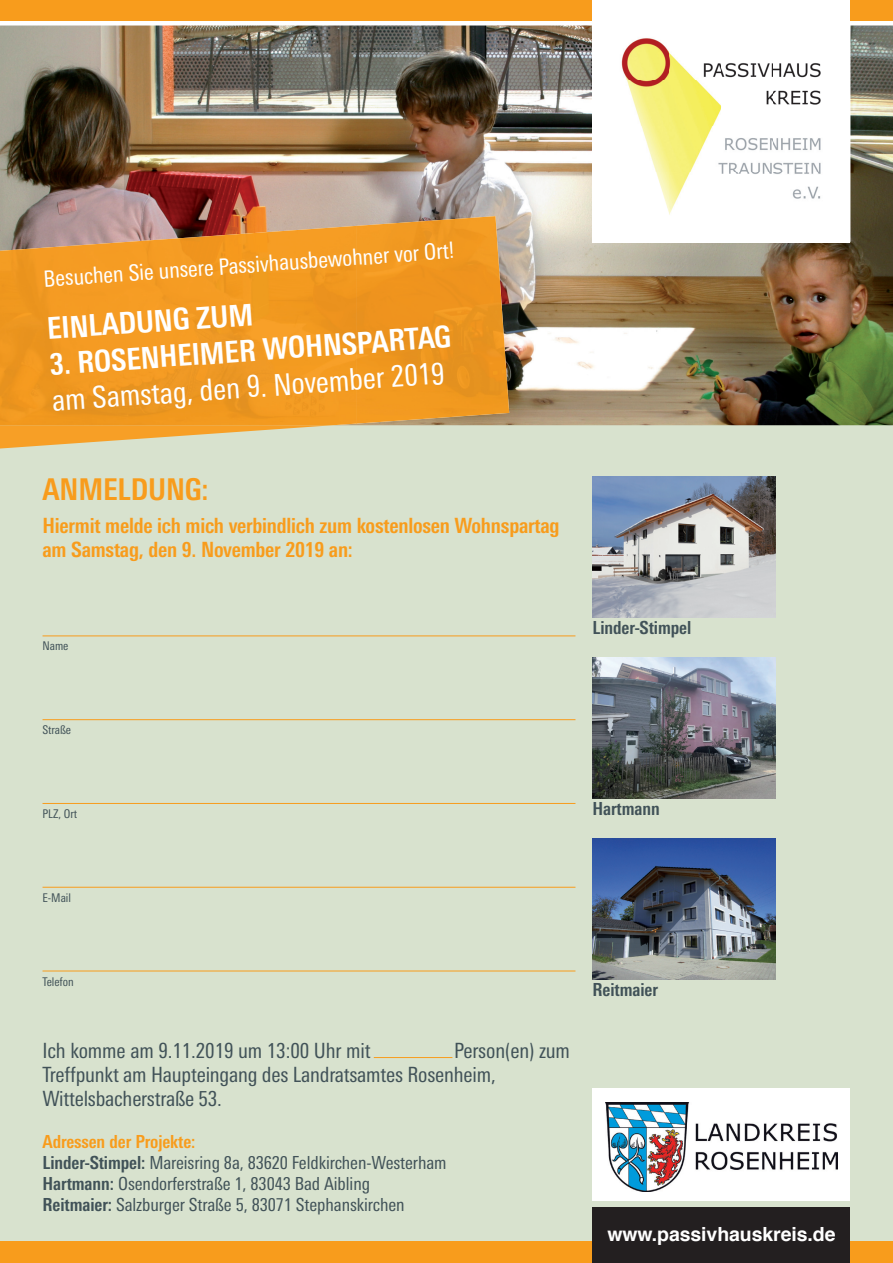
<style>
.page{position:relative;width:893px;height:1263px;background:#fff}
.page>*{position:absolute;margin:0;border:0;box-sizing:border-box;transform-origin:0 0}
.t1{font:700 condensed 30px "LT Univers";color:#fff}
.t2{font:condensed 30px "LT Univers";color:#fff}
.t3{font:700 condensed 30px "LT Univers";letter-spacing:-.005em;color:#f89c1c}
.t4{font:condensed 22.5px "LT Univers";color:#fff}
.t5{font:condensed 21px/24px "LT Univers";letter-spacing:-.01em;color:#415258}
.t6{font:700 condensed 21px/24px "LT Univers";letter-spacing:-.01em;color:#f89c1c}
.t7{font:700 19.5px "Helvetica";letter-spacing:-.005em;color:#fff}
.t8{font:condensed 18px/21px "LT Univers";letter-spacing:-.005em;color:#415258}
.t9{font:700 condensed 18px "LT Univers";letter-spacing:-.005em;color:#415258}
.t10{font:condensed 12px "LT Univers";letter-spacing:-.005em;color:#415258}
.s1{font-weight:700;color:#f89c1c}
.s2{font-weight:700}
</style>
<div class="page">
<div style="left:0;top:425px;width:893px;height:838px;background:#d8e2ce"></div>
<img style="left:0;top:26px;width:893px;height:399px">
<div style="left:0;top:0;width:893px;height:21px;background:#f89c1c"></div>
<div style="left:592px;top:0;width:258px;height:242px;background:#fff"></div>
<img style="left:621px;top:38px;width:200px;height:177px">
<div style="left:0;top:1242px;width:893px;height:21px;background:#f89c1c"></div>
<div style="left:592px;top:1207px;width:258px;height:56px;background:#231f20"></div>
<hr style="left:43px;top:635px;width:532px;height:1px;background:#f89c1c">
<hr style="left:43px;top:719px;width:532px;height:1px;background:#f89c1c">
<hr style="left:43px;top:803px;width:532px;height:1px;background:#f89c1c">
<hr style="left:43px;top:887px;width:532px;height:1px;background:#f89c1c">
<hr style="left:43px;top:971px;width:532px;height:1px;background:#f89c1c">
<hr style="left:374px;top:1057px;width:78px;height:1px;background:#f89c1c">
<div style="left:592px;top:1089px;width:258px;height:112px;background:#fff"></div>
<img style="left:605px;top:1102px;width:232px;height:90px">
<svg style="left:0;top:425px;width:333px;height:23px"></svg>
<img style="left:0;top:226px;width:357px;height:199px">
<img style="left:356px;top:216px;width:153px;height:208px">
<img style="left:592px;top:477px;width:183px;height:140px">
<img style="left:592px;top:658px;width:183px;height:140px">
<img style="left:592px;top:839px;width:183px;height:140px">
<p class="t4" style="left:43px;top:266px;width:413px;rotate:-4deg">Besuchen Sie unsere Passivhausbewohner vor Ort!</p>
<h1 class="t1" style="left:46px;top:311px;width:208px;rotate:-4deg">EINLADUNG ZUM</h1>
<h1 class="t1" style="left:48px;top:347px;width:404px;rotate:-4deg">3. ROSENHEIMER WOHNSPARTAG</h1>
<h1 class="t2" style="left:51px;top:383px;width:395px;rotate:-4deg">am Samstag, den 9. November 2019</h1>
<h1 class="t3" style="left:43px;top:472px;width:168px">ANMELDUNG:</h1>
<p class="t6" style="left:43px;top:514px;width:519px">Hiermit melde ich mich verbindlich zum kostenlosen Wohnspartag am Samstag, den 9. November 2019 an:</p>
<p class="t10" style="left:43px;top:639px;width:27px">Name</p>
<p class="t10" style="left:43px;top:723px;width:30px">Straße</p>
<p class="t10" style="left:43px;top:807px;width:36px">PLZ, Ort</p>
<p class="t10" style="left:43px;top:891px;width:30px">E-Mail</p>
<p class="t9" style="left:592px;top:617px;width:100px">Linder-Stimpel</p>
<p class="t9" style="left:592px;top:798px;width:69px">Hartmann</p>
<p class="t10" style="left:43px;top:975px;width:33px">Telefon</p>
<p class="t5" style="left:43px;top:1039px;width:330px">Ich komme am 9.11.2019 um 13:00 Uhr mit</p>
<p class="t5" style="left:43px;top:1039px;width:529px;text-indent:412px">Person(en) zum<br>Treffpunkt am Haupteingang des Landratsamtes Rosenheim,<br>Wittelsbacherstraße 53.</p>
<p class="t8" style="left:43px;top:1131px;width:406px"><span class="s1">Adressen der Projekte:<br></span><span class="s2">Linder-Stimpel:</span> Mareisring 8a, 83620 Feldkirchen-Westerham <span class="s2">Hartmann:</span> Osendorferstraße 1, 83043 Bad Aibling<br><span class="s2">Reitmaier:</span> Salzburger Straße 5, 83071 Stephanskirchen</p>
<p class="t9" style="left:592px;top:979px;width:67px">Reitmaier</p>
<p class="t7" style="left:607px;top:1218px;width:230px">www.passivhauskreis.de</p>
</div>
